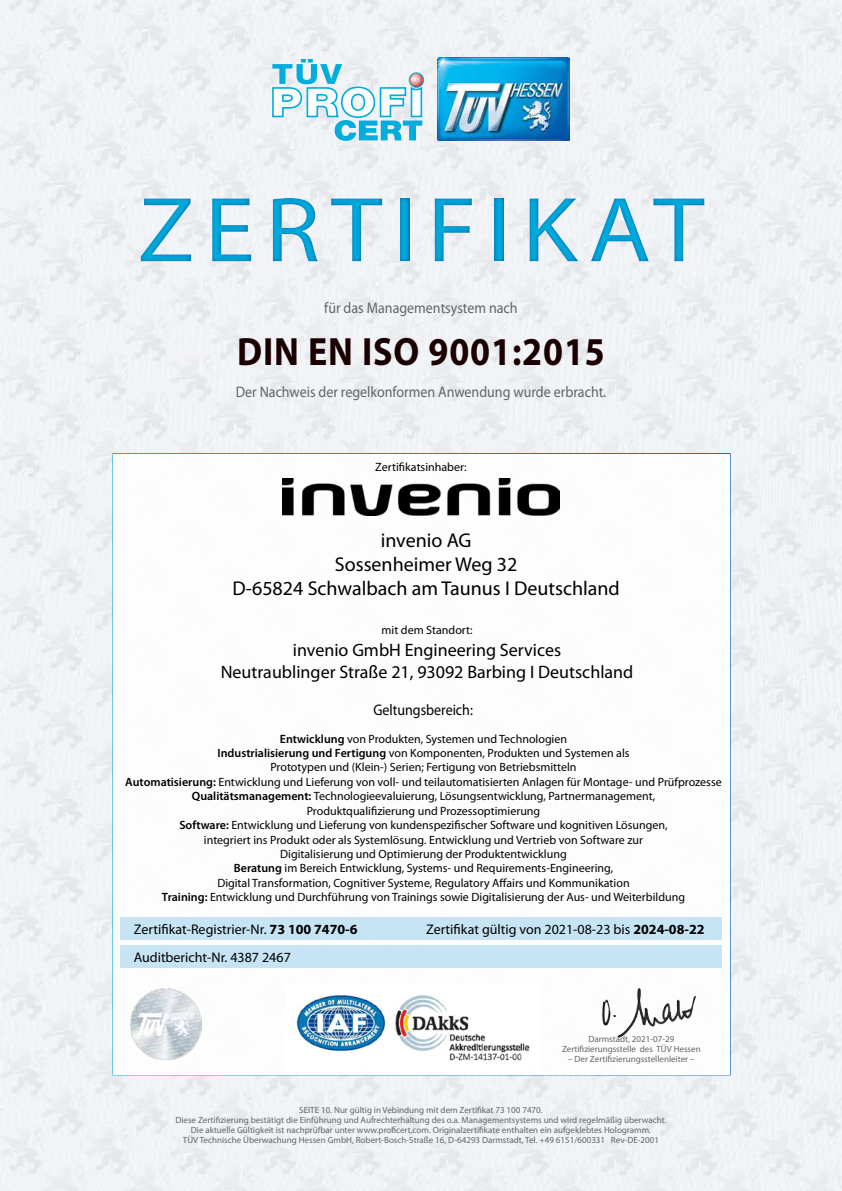
<style>
.page{position:relative;width:842px;height:1191px;background:#fff}
.page>*{position:absolute;margin:0;border:0;box-sizing:border-box;transform-origin:0 0}
.t1{font:93px "Myriad Pro";letter-spacing:.1em;color:#00addc;scale:1.1 1}
.t2{font:700 39.6px "Myriad Pro";letter-spacing:.025em;color:#1a0002;scale:.91 1}
.t3{font:20px/24px "Myriad Pro";color:#000;text-align:center}
.t4{font:18px/21.6px "Myriad Pro";color:#000;text-align:center}
.t5{font:15.4px "Myriad Pro";color:#636466;scale:.91 1}
.t6{font:15.4px "Myriad Pro";color:#000;scale:.91 1}
.t7{font:14px/28.1px "Myriad Pro";color:#000}
.t8{font:12px/14.4px "Myriad Pro";color:#000;text-align:center}
.t9{font:9px/10px "Myriad Pro";color:#636466;text-align:center}
.s1{font-weight:600}
.s2{font-weight:700}
</style>
<div class="page">
<img style="left:0;top:0;width:842px;height:1191px">
<img style="left:437px;top:57px;width:132px;height:83px">
<svg style="left:272px;top:59px;width:152px;height:82px"></svg>
<div style="left:112px;top:453px;width:619px;height:622px;background:#fff;border:2px solid #fff"></div>
<div style="left:120px;top:945px;width:602px;height:23px;background:#c0e2f3"></div>
<div style="left:121px;top:917px;width:601px;height:22px;background:#c0e2f3"></div>
<img style="left:296px;top:995px;width:234px;height:66px">
<img style="left:602px;top:988px;width:94px;height:50px">
<div style="left:0;top:172px;width:842px;height:114px;background:#006bb6;opacity:.75"></div>
<img style="left:130px;top:988px;width:71px;height:71px">
<img style="left:282px;top:478px;width:278px;height:37px">
<h1 class="t1" style="left:138px;top:173px;width:517px">ZERTIFIKAT</h1>
<p class="t5" style="left:324px;top:298px;width:214px">für das Managementsystem nach</p>
<h2 class="t2" style="left:237px;top:326px;width:406px">DIN EN ISO 9001:2015</h2>
<p class="t5" style="left:236px;top:382px;width:408px">Der Nachweis der regelkonformen Anwendung wurde erbracht.</p>
<p class="t8" style="left:375px;top:459px;width:93px">Zertifikatsinhaber:</p>
<h3 class="t3" style="left:232px;top:528px;width:389px">invenio AG<br>Sossenheimer Weg 32<br>D-65824 Schwalbach am Taunus I Deutschland</h3>
<p class="t8" style="left:382px;top:623px;width:92px">mit dem Standort:</p>
<h3 class="t4" style="left:221px;top:639px;width:414px">invenio GmbH Engineering Services<br>Neutraublinger Straße 21, 93092 Barbing I Deutschland</h3>
<p class="t6" style="left:373px;top:700px;width:111px">Geltungsbereich:</p>
<p class="t8" style="left:125px;top:731px;width:598px"><span class="s1">Entwicklung</span> von Produkten, Systemen und Technologien<br><span class="s1">Industrialisierung und Fertigung</span> von Komponenten, Produkten und Systemen als<br>Prototypen und (Klein-) Serien; Fertigung von Betriebsmitteln<br><span class="s1">Automatisierung:</span> Entwicklung und Lieferung von voll- und teilautomatisierten Anlagen für Montage- und Prüfprozesse <span class="s1">Qualitätsmanagement:</span> Technologieevaluierung, Lösungsentwicklung, Partnermanagement,<br>Produktqualifizierung und Prozessoptimierung<br><span class="s1">Software:</span> Entwicklung und Lieferung von kundenspezifischer Software und kognitiven Lösungen,<br>integriert ins Produkt oder als Systemlösung. Entwicklung und Vertrieb von Software zur<br>Digitalisierung und Optimierung der Produktentwicklung<br><span class="s1">Beratung</span> im Bereich Entwicklung, Systems- und Requirements-Engineering,<br>Digital Transformation, Cognitiver Systeme, Regulatory Affairs und Kommunikation<br><span class="s1">Training:</span> Entwicklung und Durchführung von Trainings sowie Digitalisierung der Aus- und Weiterbildung</p>
<p class="t7" style="left:134px;top:915px;width:225px">Zertifikat-Registrier-Nr. <span class="s2">73 100 7470-6<br></span>Auditbericht-Nr. 4387 2467</p>
<p class="t7" style="left:426px;top:915px;width:280px">Zertifikat gültig von 2021-08-23 bis <span class="s2">2024-08-22</span></p>
<p class="t9" style="left:562px;top:1034px;width:140px">Darmstadt, 2021-07-29<br>Zertifizierungsstelle des TÜV Hessen</p>
<p class="t9" style="left:568px;top:1054px;width:128px">– Der Zertifizierungsstellenleiter –</p>
<p class="t9" style="left:175px;top:1105px;width:493px">SEITE 10. Nur gültig in Vebindung mit dem Zertifikat 73 100 7470.<br>Diese Zertifizierung bestätigt die Einführung und Aufrechterhaltung des o.a. Managementsystems und wird regelmäßig überwacht.<br>Die aktuelle Gültigkeit ist nachprüfbar unter www.proficert.com. Originalzertifikate enthalten ein aufgeklebtes Hologramm.<br>TÜV Technische Überwachung Hessen GmbH, Robert-Bosch-Straße 16, D-64293 Darmstadt, Tel. +49 6151/600331 Rev-DE-2001</p>
</div>
